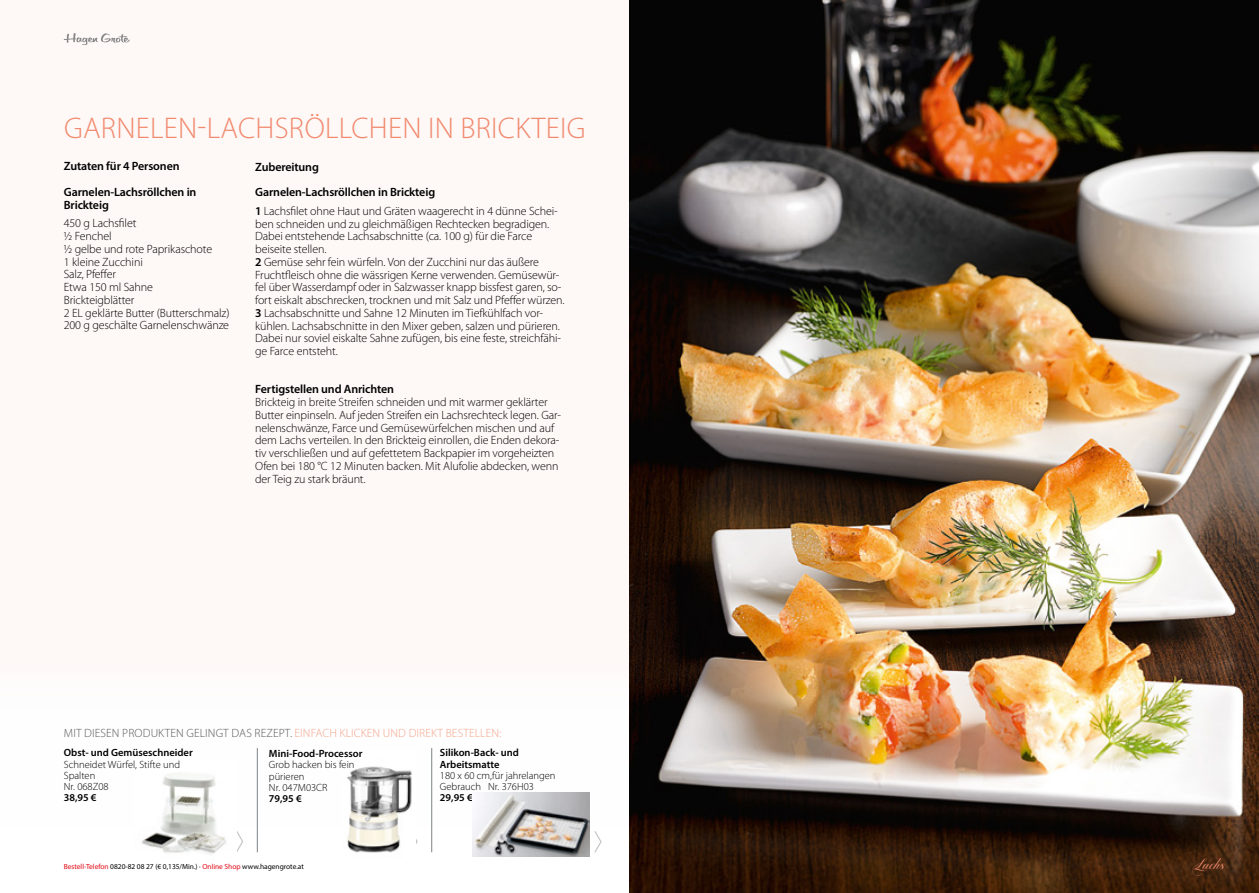
<style>
.page{position:relative;width:1259px;height:893px;background:#fff}
.page>*{position:absolute;margin:0;border:0;box-sizing:border-box;transform-origin:0 0}
.t1{font:300 30px "Myriad Pro";letter-spacing:.01em;color:#f1896e}
.t2{font:17.4px "Diploma Script Pro";letter-spacing:-.01em;color:#f1896e}
.t3{font:300 12px/12.8px "Myriad Pro";letter-spacing:-.01em;color:#000}
.t4{font:600 12px/25.5px "Myriad Pro";letter-spacing:-.01em;color:#000}
.t5{font:300 12px "Myriad Pro";letter-spacing:.01em;color:#575756}
.t6{font:300 10.5px/11.2px "Myriad Pro";color:#000}
.t7{font:600 10.5px/11.2px "Myriad Pro";color:#000}
.t8{font:7.35px "Myriad Pro";color:#000}
.s1{font-weight:600}
.s2{color:#f5a38a}
.s3{color:#e30613}
</style>
<div class="page">
<div style="left:0;top:0;width:887px;height:893px;background:#fef8f6"></div>
<div style="left:0;top:663px;width:1259px;height:230px;background:#fff"></div>
<img style="left:629px;top:0;width:630px;height:893px">
<hr style="left:257px;top:748px;width:1px;height:104px;background:#7d8386">
<hr style="left:431px;top:748px;width:1px;height:104px;background:#7d8386">
<svg style="left:237px;top:831px;width:7px;height:21px"></svg>
<svg style="left:594px;top:831px;width:8px;height:22px"></svg>
<img style="left:141px;top:774px;width:86px;height:80px">
<img style="left:472px;top:792px;width:117px;height:64px">
<img style="left:346px;top:766px;width:66px;height:87px">
<svg style="left:64px;top:33px;width:66px;height:12px"></svg>
<h1 class="t1" style="left:64px;top:110px;width:523px">GARNELEN-LACHSRÖLLCHEN IN BRICKTEIG</h1>
<p class="t4" style="left:255px;top:153px;width:181px">Zubereitung<br>Garnelen-Lachsröllchen in Brickteig</p>
<p class="t3" style="left:255px;top:204px;width:311px"><span class="s1">1</span> Lachsfilet ohne Haut und Gräten waagerecht in 4 dünne Schei&shy;ben schneiden und zu gleichmäßigen Rechtecken begradigen.<br>Dabei entstehende Lachsabschnitte (ca. 100 g) für die Farce beiseite stellen.<br><span class="s1">2</span> Gemüse sehr fein würfeln. Von der Zucchini nur das äußere Fruchtfleisch ohne die wässrigen Kerne verwenden. Gemüsewür&shy;fel über Wasserdampf oder in Salzwasser knapp bissfest garen, so&shy;fort eiskalt abschrecken, trocknen und mit Salz und Pfeffer würzen.<br><span class="s1">3</span> Lachsabschnitte und Sahne 12 Minuten im Tiefkühlfach vor&shy;kühlen. Lachsabschnitte in den Mixer geben, salzen und pürieren.<br>Dabei nur soviel eiskalte Sahne zufügen, bis eine feste, streichfähi&shy;ge Farce entsteht.</p>
<p class="t4" style="left:255px;top:376px;width:140px">Fertigstellen und Anrichten</p>
<p class="t3" style="left:255px;top:396px;width:307px">Brickteig in breite Streifen schneiden und mit warmer geklärter Butter einpinseln. Auf jeden Streifen ein Lachsrechteck legen. Gar&shy;nelenschwänze, Farce und Gemüsewürfelchen mischen und auf dem Lachs verteilen. In den Brickteig einrollen, die Enden dekora&shy;tiv verschließen und auf gefettetem Backpapier im vorgeheizten Ofen bei 180 °C 12 Minuten backen. Mit Alufolie abdecken, wenn der Teig zu stark bräunt.</p>
<p class="t4" style="left:64px;top:153px;width:134px">Zutaten für 4 Personen<br>Garnelen-Lachsröllchen in</p>
<p class="t4" style="left:64px;top:192px;width:47px">Brickteig</p>
<p class="t3" style="left:64px;top:217px;width:167px">450 g Lachsfilet<br>½ Fenchel<br>½ gelbe und rote Paprikaschote<br>1 kleine Zucchini<br>Salz, Pfeffer<br>Etwa 150 ml Sahne<br>Brickteigblätter<br>2 EL geklärte Butter (Butterschmalz)<br>200 g geschälte Garnelenschwänze</p>
<p class="t5" style="left:64px;top:726px;width:439px">MIT DIESEN PRODUKTEN GELINGT DAS REZEPT. <span class="s2">EINFACH KLICKEN UND DIREKT BESTELLEN:</span></p>
<p class="t7" style="left:64px;top:747px;width:130px">Obst- und Gemüseschneider</p>
<p class="t6" style="left:64px;top:758px;width:118px">Schneidet Würfel, Stifte und<br>Spalten<br>Nr. 068Z08</p>
<p class="t7" style="left:64px;top:792px;width:34px">38,95 €</p>
<p class="t7" style="left:269px;top:748px;width:95px">Mini-Food-Processor</p>
<p class="t6" style="left:269px;top:759px;width:87px">Grob hacken bis fein pürieren<br>Nr. 047M03CR</p>
<p class="t7" style="left:269px;top:793px;width:34px">79,95 €</p>
<p class="t7" style="left:440px;top:747px;width:80px">Silikon-Back- und<br>Arbeitsmatte</p>
<p class="t6" style="left:440px;top:769px;width:117px">180 x 60 cm,für jahrelangen<br>Gebrauch Nr. 376H03</p>
<p class="t7" style="left:440px;top:792px;width:34px">29,95 €</p>
<p class="t8" style="left:64px;top:862px;width:242px"><span class="s3">Bestell-Telefon</span> 0820-82 08 27 (€ 0,135/Min.) · <span class="s3">Online Shop</span> www.hagengrote.at</p>
<h2 class="t2" style="left:1194px;top:853px;width:32px">Lachs</h2>
</div>
